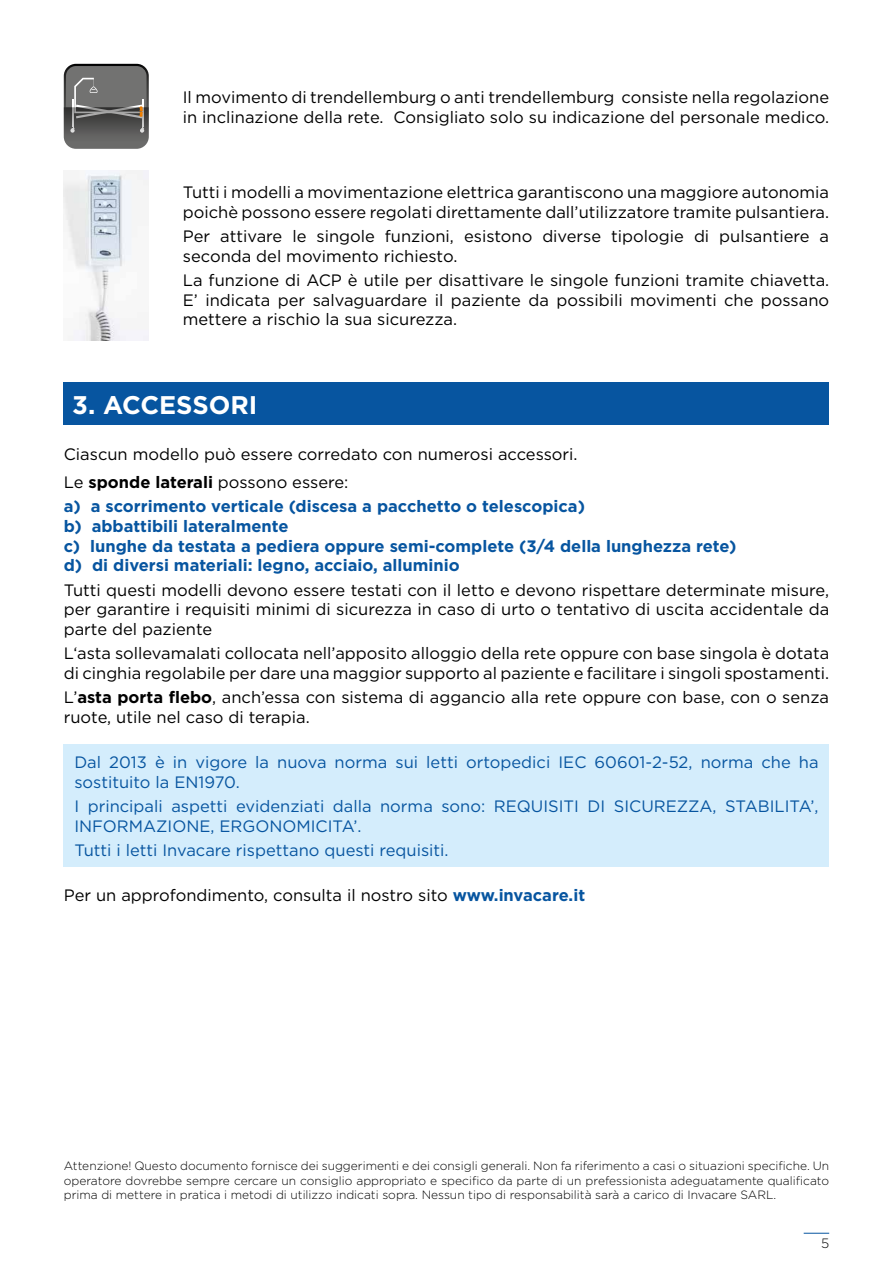
<style>
.page{position:relative;width:893px;height:1263px;background:#fff}
.page>*{position:absolute;margin:0;border:0;box-sizing:border-box;transform-origin:0 0}
.t1{font:700 25.5px "Gotham";color:#fff}
.t2{font:16.5px/19.8px "Gotham";color:#000}
.t3{font:16.5px/19.8px "Gotham";color:#0755a0}
.t4{font:700 16.5px/19.8px "Gotham";color:#0755a0}
.t5{font:300 13.5px "Gotham";color:#000}
.t6{font:300 12px/14.4px "Gotham";color:#000;text-align:justify}
.s1{font-weight:700}
.s2{font-weight:700;color:#0755a0}
</style>
<div class="page">
<svg style="left:804px;top:1233px;width:25px;height:1px"></svg>
<svg style="left:64px;top:64px;width:85px;height:85px;background:#6c6b6a"></svg>
<img style="left:64px;top:170px;width:85px;height:170px">
<div style="left:64px;top:383px;width:765px;height:42px;background:#0755a0"></div>
<div style="left:64px;top:744px;width:765px;height:122px;background:#d4edfc"></div>
<p class="t2" style="left:183px;top:87px;width:648px">Il movimento di trendellemburg o anti trendellemburg consiste nella regolazione in inclinazione della rete. Consigliato solo su indicazione del personale medico.</p>
<p class="t2" style="left:183px;top:182px;width:648px">Tutti i modelli a movimentazione elettrica garantiscono una maggiore autonomia poichè possono essere regolati direttamente dall’utilizzatore tramite pulsantiera.</p>
<p class="t2" style="left:183px;top:226px;width:648px">Per attivare le singole funzioni, esistono diverse tipologie di pulsantiere a seconda del movimento richiesto.</p>
<p class="t2" style="left:183px;top:270px;width:648px;text-align:justify">La funzione di ACP è utile per disattivare le singole funzioni tramite chiavetta.<br>E’ indicata per salvaguardare il paziente da possibili movimenti che possano mettere a rischio la sua sicurezza.</p>
<h1 class="t1" style="left:72px;top:388px;width:187px">3. ACCESSORI</h1>
<p class="t2" style="left:64px;top:439px;width:515px;line-height:28.3px">Ciascun modello può essere corredato con numerosi accessori.<br>Le <span class="s1">sponde laterali</span> possono essere:</p>
<p class="t4" style="left:64px;top:496px;width:674px">a) a scorrimento verticale (discesa a pacchetto o telescopica)<br>b) abbattibili lateralmente<br>c) lunghe da testata a pediera oppure semi-complete (3/4 della lunghezza rete) d) di diversi materiali: legno, acciaio, alluminio</p>
<p class="t2" style="left:64px;top:579px;width:767px;text-align:justify">Tutti questi modelli devono essere testati con il letto e devono rispettare determinate misure, per garantire i requisiti minimi di sicurezza in caso di urto o tentativo di uscita accidentale da parte del paziente</p>
<p class="t2" style="left:64px;top:643px;width:767px">L‘asta sollevamalati collocata nell’apposito alloggio della rete oppure con base singola è dotata di cinghia regolabile per dare una maggior supporto al paziente e facilitare i singoli spostamenti.</p>
<p class="t2" style="left:64px;top:687px;width:767px">L’<span class="s1">asta porta flebo</span>, anch’essa con sistema di aggancio alla rete oppure con base, con o senza ruote, utile nel caso di terapia.</p>
<p class="t3" style="left:74px;top:752px;width:746px">Dal 2013 è in vigore la nuova norma sui letti ortopedici IEC 60601-2-52, norma che ha sostituito la EN1970.</p>
<p class="t3" style="left:74px;top:796px;width:746px">I principali aspetti evidenziati dalla norma sono: REQUISITI DI SICUREZZA, STABILITA’,<br>INFORMAZIONE, ERGONOMICITA’.</p>
<p class="t3" style="left:74px;top:839px;width:376px">Tutti i letti Invacare rispettano questi requisiti.</p>
<p class="t2" style="left:64px;top:885px;width:523px">Per un approfondimento, consulta il nostro sito <span class="s2">www.invacare.it</span></p>
<p class="t6" style="left:64px;top:1158px;width:767px">Attenzione! Questo documento fornisce dei suggerimenti e dei consigli generali. Non fa riferimento a casi o situazioni specifiche. Un operatore dovrebbe sempre cercare un consiglio appropriato e specifico da parte di un prefessionista adeguatamente qualificato prima di mettere in pratica i metodi di utilizzo indicati sopra. Nessun tipo di responsabilità sarà a carico di Invacare SARL.</p>
<p class="t5" style="left:821px;top:1234px;width:10px">5</p>
</div>
